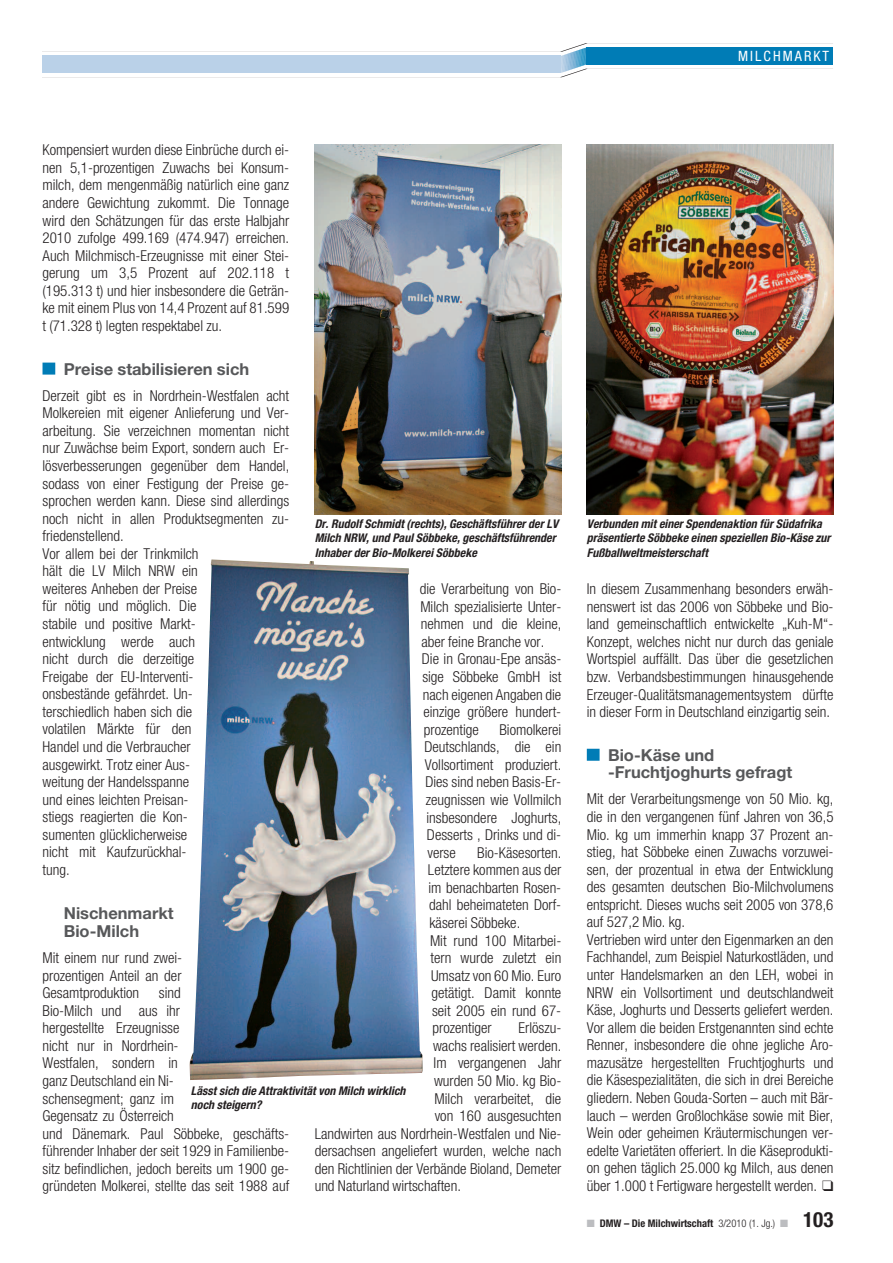
<style>
.page{position:relative;width:893px;height:1263px;background:#fff}
.page>*{position:absolute;margin:0;border:0;box-sizing:border-box;transform-origin:0 0}
.t1{font:700 16.5px/17.5px "Helvetica Neue LT Pro";color:#57585a}
.t2{font:300 condensed 15px/17.5px "Helvetica Neue LT Pro";color:#231f20;text-align:justify}
.t3{font:condensed 14.25px "Helvetica Neue LT Pro";letter-spacing:.145em;color:#fff}
.t4{font:italic 700 condensed 12px/14.2px "Helvetica Neue LT Pro";color:#231f20}
.t5{font:700 condensed 10.5px "Helvetica Neue LT Pro";color:#231f20}
.s1{color:#bcbdc0}
.s2{font-weight:300}
.s3{font-size:21px}
</style>
<div class="page">
<svg style="left:43px;top:43px;width:790px;height:34px"></svg>
<div style="left:43px;top:363px;width:12px;height:12px;background:#007cb6"></div>
<div style="left:587px;top:749px;width:13px;height:12px;background:#007cb6"></div>
<img style="left:587px;top:145px;width:246px;height:369px">
<img style="left:189px;top:559px;width:234px;height:521px">
<img style="left:315px;top:145px;width:246px;height:369px">
<p class="t3" style="left:738px;top:51px;width:93px">MILCHMARKT</p>
<p class="t2" style="left:43px;top:142px;width:248px">Kompensiert wurden diese Einbrüche durch ei&shy;nen 5,1-prozentigen Zuwachs bei Konsum&shy;milch, dem mengenmäßig natürlich eine ganz andere Gewichtung zukommt. Die Tonnage wird den Schätzungen für das erste Halbjahr 2010 zufolge 499.169 (474.947) erreichen.<br>Auch Milchmisch-Erzeugnisse mit einer Stei&shy;gerung um 3,5 Prozent auf 202.118 t (195.313 t) und hier insbesondere die Geträn&shy;ke mit einem Plus von 14,4 Prozent auf 81.599 t (71.328 t) legten respektabel zu.</p>
<p class="t1" style="left:64px;top:361px;width:187px">Preise stabilisieren sich</p>
<p class="t2" style="left:43px;top:388px;width:248px;text-align:left">Derzeit gibt es in Nordrhein-Westfalen acht<br>Molkereien mit eigener Anlieferung und Ver&shy;arbeitung. Sie verzeichnen momentan nicht nur Zuwächse beim Export, sondern auch Er&shy;lösverbesserungen gegenüber dem Handel, sodass von einer Festigung der Preise ge&shy;sprochen werden kann. Diese sind allerdings noch nicht in allen Produktsegmenten zu&shy;friedenstellend.<br>Vor allem bei der Trinkmilch<br>hält die LV Milch NRW ein<br>weiteres Anheben der Preise<br>für nötig und möglich. Die<br>stabile und positive Markt-<br>entwicklung werde auch<br>nicht durch die derzeitige<br>Freigabe der EU-Interventi-<br>onsbestände gefährdet. Un-<br>terschiedlich haben sich die<br>volatilen Märkte für den<br>Handel und die Verbraucher<br>ausgewirkt. Trotz einer Aus-<br>weitung der Handelsspanne<br>und eines leichten Preisan-<br>stiegs reagierten die Kon-<br>sumenten glücklicherweise<br>nicht mit Kaufzurückhal-<br>tung.</p>
<p class="t1" style="left:64px;top:906px;width:111px">Nischenmarkt<br>Bio-Milch</p>
<p class="t2" style="left:43px;top:950px;width:141px">Mit einem nur rund zwei&shy;prozentigen Anteil an der Gesamtproduktion</p>
<p class="t4" style="left:315px;top:518px;width:245px">Dr. Rudolf Schmidt (rechts), Geschäftsführer der LV<br>Milch NRW, und Paul Söbbeke, geschäftsführender<br>Inhaber der Bio-Molkerei Söbbeke</p>
<p class="t2" style="left:420px;top:581px;width:143px;text-align:left">die Verarbeitung von Bio-<br>Milch spezialisierte Unter&shy;nehmen und die kleine, aber feine Branche vor.<br>Die in Gronau-Epe ansäs&shy;sige Söbbeke GmbH ist nach eigenen Angaben die einzige größere hundert&shy;prozentige</p>
<p class="t2" style="left:424px;top:722px;width:138px;text-indent:75px">Biomolkerei Deutschlands, die ein Vollsortiment produziert.<br>Dies sind neben Basis-Er&shy;zeugnissen wie Vollmilch insbesondere Joghurts, Desserts , Drinks und di&shy;verse</p>
<p class="t2" style="left:477px;top:845px;width:86px">Bio-Käsesorten.</p>
<p class="t2" style="left:428px;top:862px;width:135px">Letztere kommen aus der</p>
<p class="t2" style="left:428px;top:880px;width:134px">im benachbarten Rosen-</p>
<p class="t2" style="left:429px;top:897px;width:134px">dahl beheimateten Dorf-</p>
<p class="t2" style="left:429px;top:915px;width:92px">käserei Söbbeke.</p>
<p class="t2" style="left:430px;top:933px;width:133px">Mit rund 100 Mitarbei-</p>
<p class="t2" style="left:430px;top:950px;width:132px">tern wurde zuletzt ein</p>
<p class="t2" style="left:431px;top:968px;width:132px">Umsatz von 60 Mio. Euro</p>
<p class="t2" style="left:432px;top:985px;width:131px">getätigt. Damit konnte</p>
<p class="t2" style="left:432px;top:1003px;width:131px">seit 2005 ein rund 67-</p>
<p class="t2" style="left:433px;top:1020px;width:61px">prozentiger</p>
<p class="t2" style="left:519px;top:1020px;width:44px">Erlöszu-</p>
<p class="t2" style="left:433px;top:1038px;width:130px">wachs realisiert werden.</p>
<p class="t2" style="left:434px;top:1056px;width:129px">Im vergangenen Jahr</p>
<p class="t2" style="left:434px;top:1073px;width:129px">wurden 50 Mio. kg Bio-</p>
<p class="t2" style="left:435px;top:1091px;width:128px">Milch verarbeitet, die</p>
<p class="t2" style="left:435px;top:1108px;width:128px">von 160 ausgesuchten</p>
<p class="t2" style="left:315px;top:1126px;width:248px">Landwirten aus Nordrhein-Westfalen und Nie-</p>
<p class="t2" style="left:315px;top:1143px;width:248px">dersachsen angeliefert wurden, welche nach</p>
<p class="t2" style="left:315px;top:1161px;width:248px">den Richtlinien der Verbände Bioland, Demeter</p>
<p class="t2" style="left:315px;top:1178px;width:148px">und Naturland wirtschaften.</p>
<p class="t2" style="left:43px;top:985px;width:248px;text-align:left;text-indent:116px">sind<br>Bio-Milch und aus ihr<br>hergestellte Erzeugnisse<br>nicht nur in Nordrhein-<br>Westfalen, sondern in<br>ganz Deutschland ein Ni-<br>schensegment; ganz im<br>Gegensatz zu Österreich<br>und Dänemark. Paul Söbbeke, geschäfts&shy;führender Inhaber der seit 1929 in Familienbe&shy;sitz befindlichen, jedoch bereits um 1900 ge&shy;gründeten Molkerei, stellte das seit 1988 auf</p>
<p class="t4" style="left:191px;top:1085px;width:216px">Lässt sich die Attraktivität von Milch wirklich noch steigern?</p>
<p class="t4" style="left:587px;top:518px;width:245px">Verbunden mit einer Spendenaktion für Südafrika präsentierte Söbbeke einen speziellen Bio-Käse zur<br>Fußballweltmeisterschaft</p>
<p class="t2" style="left:587px;top:581px;width:248px">In diesem Zusammenhang besonders erwäh&shy;nenswert ist das 2006 von Söbbeke und Bio&shy;land gemeinschaftlich entwickelte „Kuh-M“- Konzept, welches nicht nur durch das geniale Wortspiel auffällt. Das über die gesetzlichen bzw. Verbandsbestimmungen hinausgehende Erzeuger-Qualitätsmanagementsystem dürfte in dieser Form in Deutschland einzigartig sein.</p>
<p class="t1" style="left:608px;top:747px;width:186px">Bio-Käse und -Fruchtjoghurts gefragt</p>
<p class="t2" style="left:587px;top:791px;width:248px;text-align:left">Mit der Verarbeitungsmenge von 50 Mio. kg, die in den vergangenen fünf Jahren von 36,5<br>Mio. kg um immerhin knapp 37 Prozent an&shy;stieg, hat Söbbeke einen Zuwachs vorzuwei&shy;sen, der prozentual in etwa der Entwicklung des gesamten deutschen Bio-Milchvolumens entspricht. Dieses wuchs seit 2005 von 378,6 auf 527,2 Mio. kg.<br>Vertrieben wird unter den Eigenmarken an den Fachhandel, zum Beispiel Naturkostläden, und unter Handelsmarken an den LEH, wobei in NRW ein Vollsortiment und deutschlandweit Käse, Joghurts und Desserts geliefert werden.<br>Vor allem die beiden Erstgenannten sind echte Renner, insbesondere die ohne jegliche Aro&shy;mazusätze hergestellten Fruchtjoghurts und die Käsespezialitäten, die sich in drei Bereiche gliedern. Neben Gouda-Sorten – auch mit Bär&shy;lauch – werden Großlochkäse sowie mit Bier, Wein oder geheimen Kräutermischungen ver&shy;edelte Varietäten offeriert. In die Käseprodukti&shy;on gehen täglich 25.000 kg Milch, aus denen über 1.000 t Fertigware hergestellt werden. ❑</p>
<p class="t5" style="left:587px;top:1219px;width:248px"><span class="s1">■</span> DMW – Die Milchwirtschaft <span class="s2">3/2010 (1. Jg.)</span> <span class="s1">■</span> <span class="s3">103</span></p>
</div>
